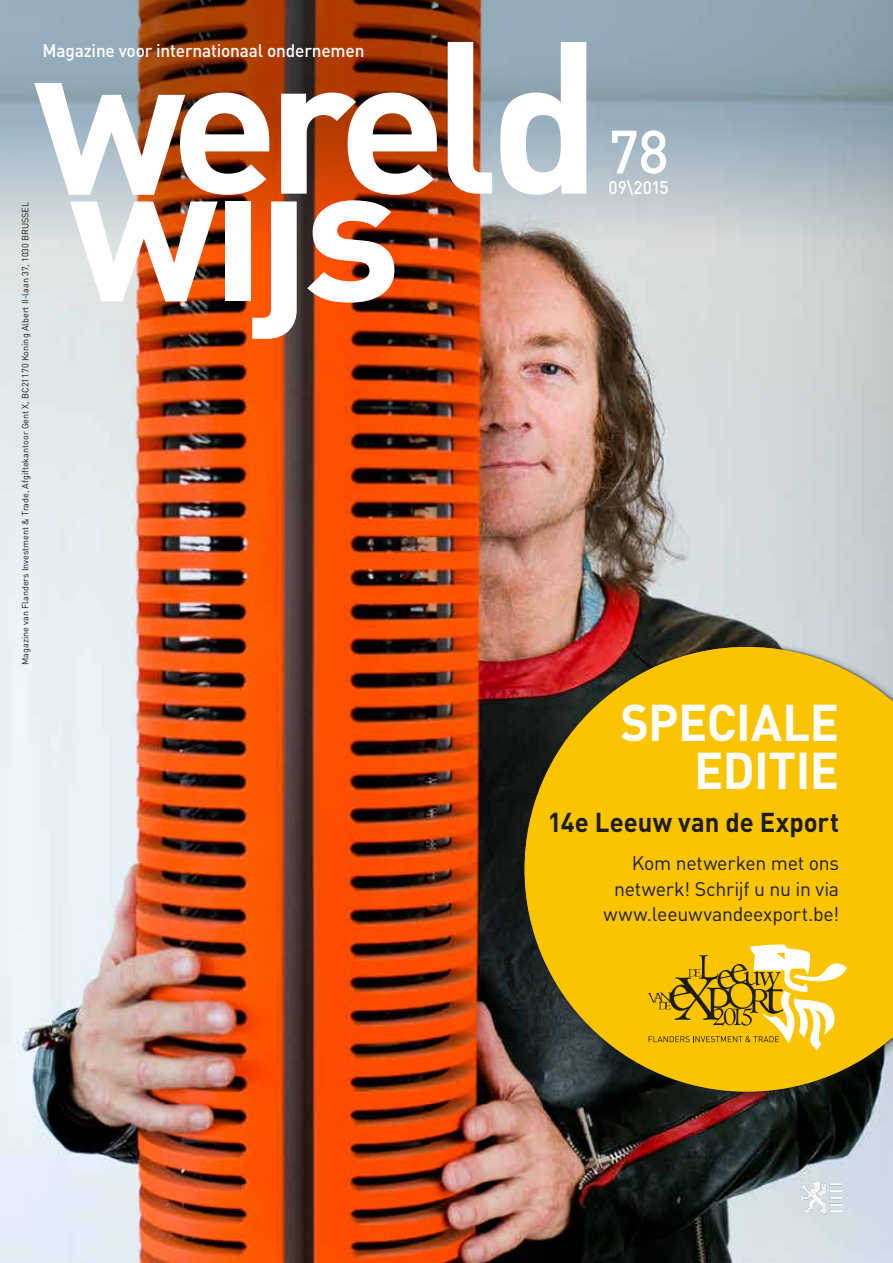
<style>
.page{position:relative;width:893px;height:1263px;background:#fff}
.page>*{position:absolute;margin:0;border:0;box-sizing:border-box;transform-origin:0 0}
.t1{font:500 60px "DIN";color:#fff;scale:.96 1}
.t2{font:700 51px/48px "DIN";letter-spacing:-.01em;color:#fff;text-align:right;scale:.95 1}
.t3{font:700 27px "DIN";letter-spacing:.005em;color:#1d1d1b;scale:.95 1}
.t4{font:19.5px/25.5px "DIN";letter-spacing:-.015em;color:#1d1d1b;text-align:right}
.t5{font:500 18px "DIN";letter-spacing:-.01em;color:#fff;scale:.96 1}
.t6{font:9px "DIN";color:#1d1d1b}
</style>
<div class="page">
<img style="left:0;top:255px;width:893px;height:1008px">
<svg style="left:0;top:0;width:893px;height:255px;background:#9b9593"></svg>
<svg style="left:448px;top:42px;width:44px;height:152px"></svg>
<svg style="left:500px;top:42px;width:86px;height:153px"></svg>
<svg style="left:34px;top:83px;width:403px;height:256px"></svg>
<img style="left:800px;top:1182px;width:42px;height:33px">
<div style="left:519px;top:641px;width:374px;height:463px;background:#1d1d1b;opacity:.5"></div>
<svg style="left:525px;top:647px;width:368px;height:444px;background:#daab0a"></svg>
<svg style="left:648px;top:943px;width:199px;height:107px;background:#e4bc2a"></svg>
<h3 class="t5" style="left:43px;top:39px;width:337px">Magazine voor internationaal ondernemen</h3>
<p class="t6" style="left:20px;top:665px;width:465px;rotate:-90deg">Magazine van Flanders Investment &amp; Trade, Afgiftekantoor Gent X, BC21170 Koning Albert II-laan 37, 1030 BRUSSEL</p>
<h1 class="t1" style="left:608px;top:113px;width:65px">78</h1>
<h3 class="t5" style="left:609px;top:176px;width:64px">09\2015</h3>
<h2 class="t2" style="left:620px;top:696px;width:232px">SPECIALE<br>EDITIE</h2>
<h3 class="t3" style="left:548px;top:804px;width:308px">14e Leeuw van de Export</h3>
<h3 class="t4" style="left:603px;top:850px;width:237px">Kom netwerken met ons netwerk! Schrijf u nu in via www.leeuwvandeexport.be!</h3>
</div>
